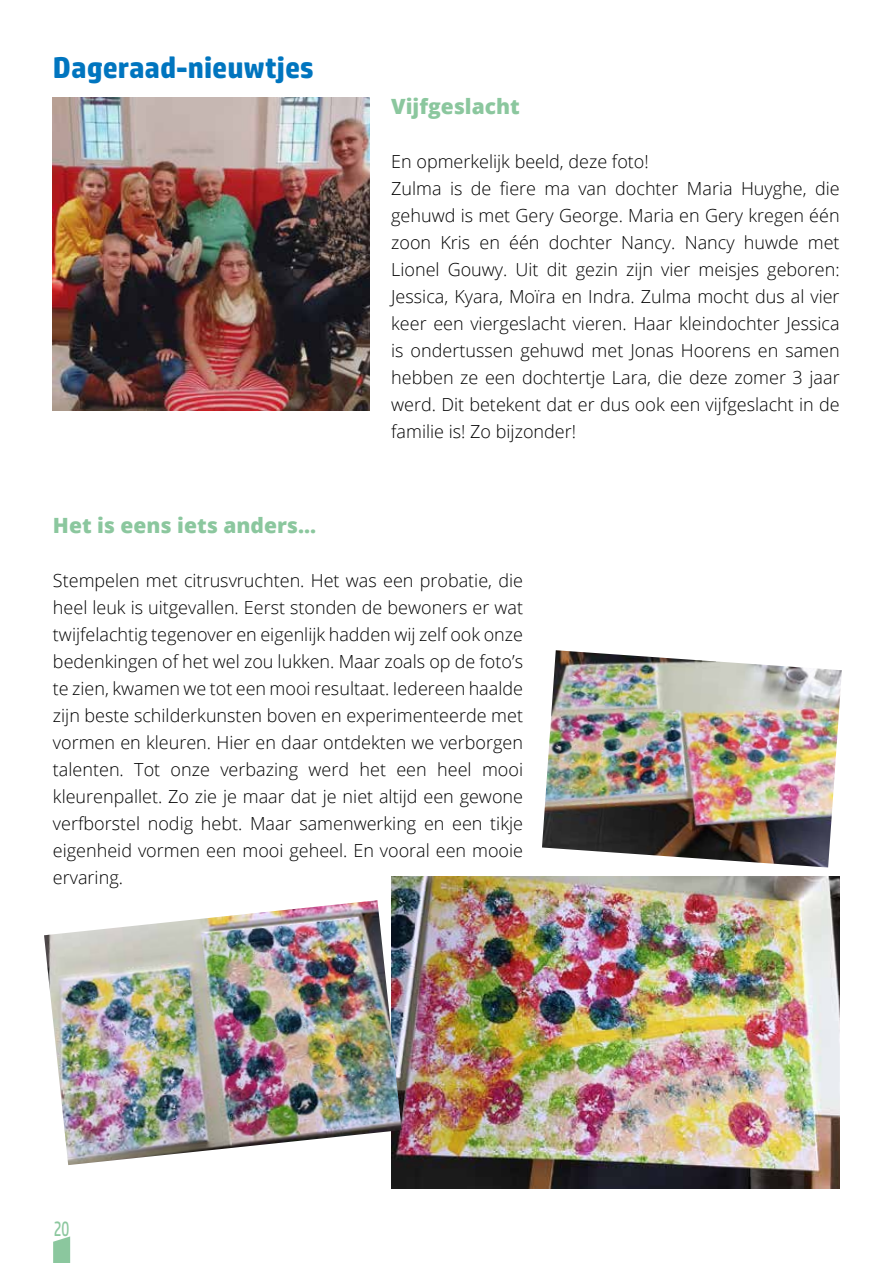
<style>
.page{position:relative;width:893px;height:1263px;background:#fff}
.page>*{position:absolute;margin:0;border:0;box-sizing:border-box;transform-origin:0 0}
.t1{font:700 30px "HP Simplified";color:#0075bf}
.t2{font:800 21px "Open Sans";color:#8bc79e}
.t3{font:21px "HP Simplified";color:#8bc79e;scale:.7 1}
.t4{font:300 18px/27px "Open Sans";color:#000}
</style>
<div class="page">
<img style="left:53px;top:98px;width:317px;height:313px">
<img style="left:542px;top:650px;width:300px;height:217px">
<img style="left:391px;top:876px;width:449px;height:312px">
<img style="left:44px;top:900px;width:358px;height:265px">
<svg style="left:53px;top:1236px;width:17px;height:27px"></svg>
<h1 class="t1" style="left:53px;top:49px;width:262px">Dageraad-nieuwtjes</h1>
<p class="t2" style="left:53px;top:509px;width:265px">Het is eens iets anders...</p>
<p class="t2" style="left:391px;top:90px;width:130px">Vijfgeslacht</p>
<p class="t4" style="left:391px;top:147px;width:450px">En opmerkelijk beeld, deze foto!<br>Zulma is de fiere ma van dochter Maria Huyghe, die gehuwd is met Gery George. Maria en Gery kregen één zoon Kris en één dochter Nancy. Nancy huwde met Lionel Gouwy. Uit dit gezin zijn vier meisjes geboren:<br>Jessica, Kyara, Moïra en Indra. Zulma mocht dus al vier keer een viergeslacht vieren. Haar kleindochter Jessica is ondertussen gehuwd met Jonas Hoorens en samen hebben ze een dochtertje Lara, die deze zomer 3 jaar werd. Dit betekent dat er dus ook een vijfgeslacht in de familie is! Zo bijzonder!</p>
<p class="t4" style="left:53px;top:566px;width:472px;text-align:justify">Stempelen met citrusvruchten. Het was een probatie, die heel leuk is uitgevallen. Eerst stonden de bewoners er wat twijfelachtig tegenover en eigenlijk hadden wij zelf ook onze bedenkingen of het wel zou lukken. Maar zoals op de foto’s te zien, kwamen we tot een mooi resultaat. Iedereen haalde zijn beste schilderkunsten boven en experimenteerde met vormen en kleuren. Hier en daar ontdekten we verborgen talenten. Tot onze verbazing werd het een heel mooi kleurenpallet. Zo zie je maar dat je niet altijd een gewone verfborstel nodig hebt. Maar samenwerking en een tikje eigenheid vormen een mooi geheel. En vooral een mooie ervaring.</p>
<p class="t3" style="left:54px;top:1217px;width:24px">20</p>
</div>
